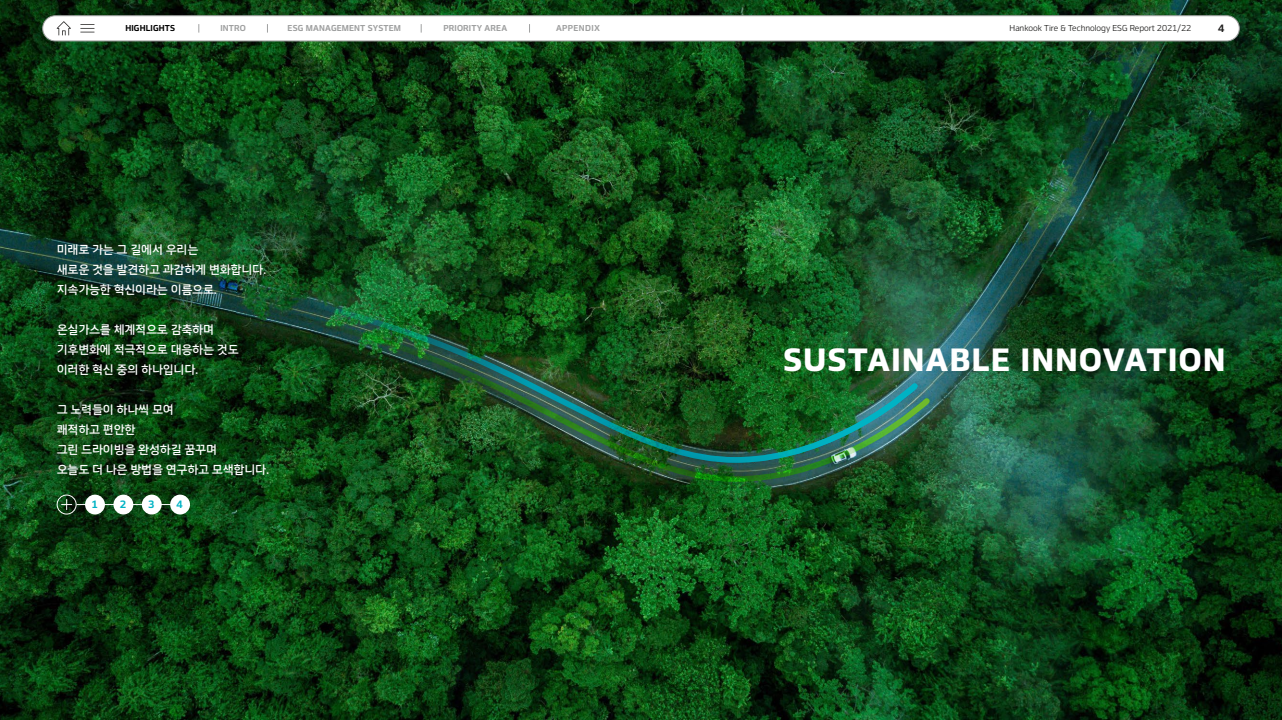
<style>
.page{position:relative;width:1282px;height:720px;background:#fff}
.page>*{position:absolute;margin:0;border:0;box-sizing:border-box;transform-origin:0 0}
.t1{font:700 30px "Hankook";letter-spacing:.05em;color:#fff}
.t2{font:12px/20px "Hankook KR Regular";letter-spacing:-.03em;color:#fff}
.t3{font:600 10px "Hankook";color:#00b3c4}
.t4{font:600 10px "Hankook";color:#1f1e1d}
.t5{font:8px "Hankook";color:#1f1e1d}
.t6{font:600 8px "Hankook";letter-spacing:.02em;color:#9fa0a0}
.t7{font:600 8px "Hankook";letter-spacing:.02em;color:#000}
.t8{font:600 8px "Hankook";letter-spacing:.05em;color:#9fa0a0}
</style>
<div class="page">
<img style="left:0;top:0;width:1281px;height:720px">
<img style="left:237px;top:298px;width:695px;height:185px">
<img style="left:237px;top:281px;width:683px;height:183px">
<div style="left:57px;top:495px;width:20px;height:19px;border:1px solid #fff;border-radius:50%"></div>
<svg style="left:61px;top:499px;width:11px;height:11px"></svg>
<hr style="left:77px;top:504px;width:102px;height:1px;background:#fff">
<div style="left:85px;top:495px;width:20px;height:19px;background:#fff;border-radius:50%"></div>
<div style="left:113px;top:495px;width:20px;height:19px;background:#fff;border-radius:50%"></div>
<div style="left:142px;top:495px;width:20px;height:19px;background:#fff;border-radius:50%"></div>
<div style="left:170px;top:495px;width:20px;height:19px;background:#fff;border-radius:50%"></div>
<div style="left:43px;top:16px;width:1196px;height:25px;background:#fff;border-radius:13px"></div>
<div style="left:43px;top:16px;width:1196px;height:25px;border:1px solid #9fa0a0;border-radius:13px"></div>
<svg style="left:57px;top:21px;width:14px;height:14px"></svg>
<svg style="left:80px;top:24px;width:14px;height:9px"></svg>
<p class="t7" style="left:125px;top:22px;width:51px">HIGHLIGHTS</p>
<p class="t6" style="left:220px;top:22px;width:27px">INTRO</p>
<p class="t6" style="left:287px;top:22px;width:115px">ESG MANAGEMENT SYSTEM</p>
<p class="t6" style="left:443px;top:22px;width:65px">PRIORITY AREA</p>
<p class="t8" style="left:556px;top:22px;width:45px">APPENDIX</p>
<p class="t5" style="left:1009px;top:22px;width:183px">Hankook Tire &amp; Technology ESG Report 2021/22</p>
<p class="t4" style="left:1218px;top:21px;width:8px">4</p>
<p class="t2" style="left:57px;top:240px;width:211px">미래로 가는 그 길에서 우리는<br>새로운 것을 발견하고 과감하게 변화합니다. 지속가능한 혁신이라는 이름으로.</p>
<p class="t2" style="left:57px;top:320px;width:184px">온실가스를 체계적으로 감축하며 기후변화에 적극적으로 대응하는 것도 이러한 혁신 중의 하나입니다.</p>
<p class="t2" style="left:57px;top:400px;width:214px">그 노력들이 하나씩 모여<br>쾌적하고 편안한<br>그린 드라이빙을 완성하길 꿈꾸며<br>오늘도 더 나은 방법을 연구하고 모색합니다.</p>
<p class="t3" style="left:91px;top:497px;width:8px">1</p>
<p class="t3" style="left:120px;top:497px;width:8px">2</p>
<p class="t3" style="left:148px;top:497px;width:8px">3</p>
<p class="t3" style="left:176px;top:497px;width:8px">4</p>
<h1 class="t1" style="left:783px;top:336px;width:443px">SUSTAINABLE INNOVATION</h1>
</div>
